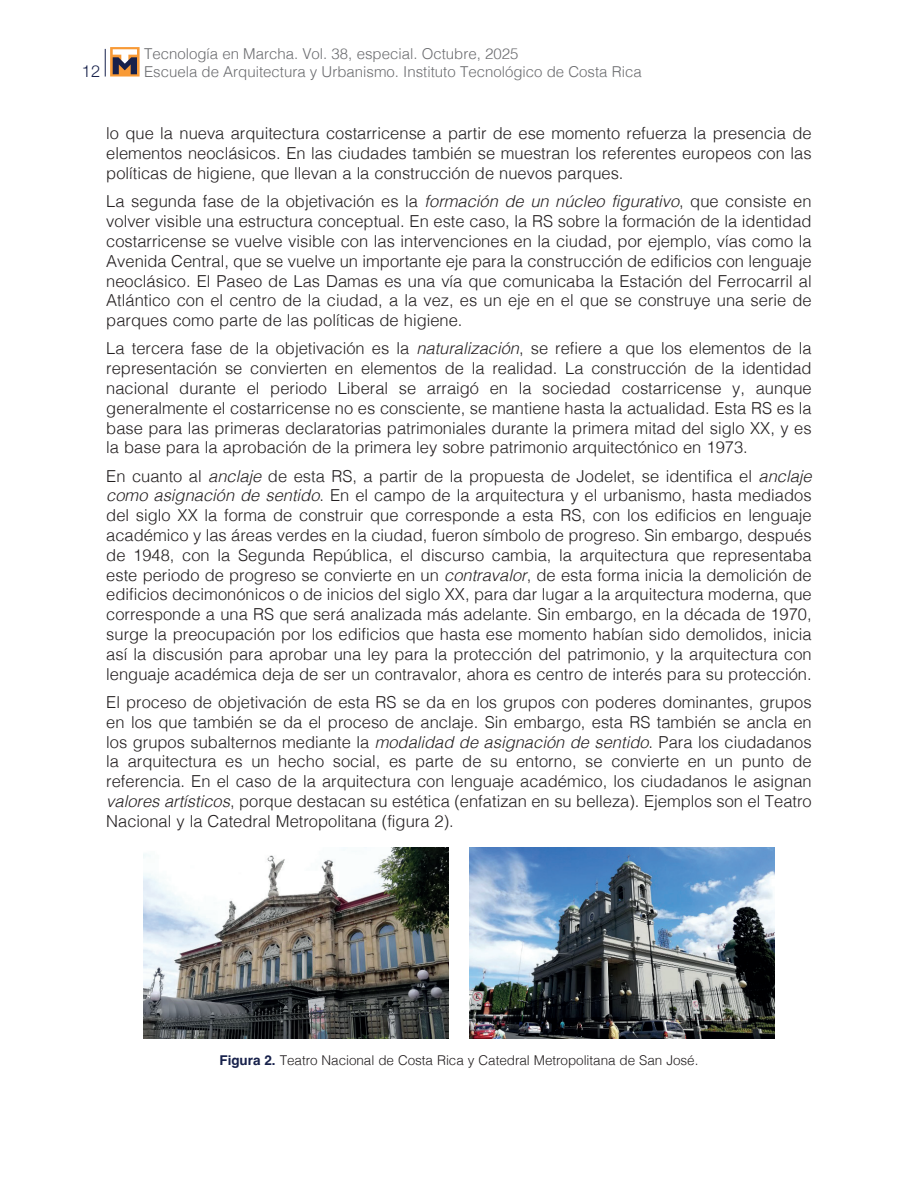
<style>
.page{position:relative;width:918px;height:1188px;background:#fff}
.page>*{position:absolute;margin:0;border:0;box-sizing:border-box;transform-origin:0 0}
.t1{font:300 16.5px/19.8px "Helvetica";color:#231f20;text-align:justify}
.t2{font:300 16.5px "Helvetica Neue";color:#17214b}
.t3{font:300 15px "Helvetica";color:#6c6d70}
.t4{font:300 13.5px "Helvetica";letter-spacing:-.005em;color:#231f20}
.s1{font-style:italic}
.s2{font-weight:700;color:#17214b}
</style>
<div class="page">
<svg style="left:105px;top:49px;width:1px;height:28px"></svg>
<svg style="left:110px;top:47px;width:30px;height:30px"></svg>
<svg style="left:113px;top:49px;width:24px;height:25px"></svg>
<img style="left:143px;top:847px;width:306px;height:191px">
<img style="left:469px;top:847px;width:306px;height:191px">
<p class="t3" style="left:144px;top:40px;width:376px">Tecnología en Marcha. Vol. 38, especial. Octubre, 2025</p>
<p class="t2" style="left:82px;top:57px;width:20px">12</p>
<p class="t3" style="left:144px;top:58px;width:499px">Escuela de Arquitectura y Urbanismo. Instituto Tecnológico de Costa Rica</p>
<p class="t1" style="left:106px;top:122px;width:707px">lo que la nueva arquitectura costarricense a partir de ese momento refuerza la presencia de elementos neoclásicos. En las ciudades también se muestran los referentes europeos con las políticas de higiene, que llevan a la construcción de nuevos parques.</p>
<p class="t1" style="left:106px;top:190px;width:707px">La segunda fase de la objetivación es la <span class="s1">formación de un núcleo figurativo</span>, que consiste en volver visible una estructura conceptual. En este caso, la RS sobre la formación de la identidad costarricense se vuelve visible con las intervenciones en la ciudad, por ejemplo, vías como la Avenida Central, que se vuelve un importante eje para la construcción de edificios con lenguaje neoclásico. El Paseo de Las Damas es una vía que comunicaba la Estación del Ferrocarril al Atlántico con el centro de la ciudad, a la vez, es un eje en el que se construye una serie de parques como parte de las políticas de higiene.</p>
<p class="t1" style="left:106px;top:337px;width:707px">La tercera fase de la objetivación es la <span class="s1">naturalización</span>, se refiere a que los elementos de la representación se convierten en elementos de la realidad. La construcción de la identidad nacional durante el periodo Liberal se arraigó en la sociedad costarricense y, aunque generalmente el costarricense no es consciente, se mantiene hasta la actualidad. Esta RS es la base para las primeras declaratorias patrimoniales durante la primera mitad del siglo XX, y es la base para la aprobación de la primera ley sobre patrimonio arquitectónico en 1973.</p>
<p class="t1" style="left:106px;top:465px;width:707px">En cuanto al <span class="s1">anclaje</span> de esta RS, a partir de la propuesta de Jodelet, se identifica el <span class="s1">anclaje como asignación de sentido</span>. En el campo de la arquitectura y el urbanismo, hasta mediados del siglo XX la forma de construir que corresponde a esta RS, con los edificios en lenguaje académico y las áreas verdes en la ciudad, fueron símbolo de progreso. Sin embargo, después de 1948, con la Segunda República, el discurso cambia, la arquitectura que representaba este periodo de progreso se convierte en un <span class="s1">contravalor</span>, de esta forma inicia la demolición de edificios decimonónicos o de inicios del siglo XX, para dar lugar a la arquitectura moderna, que corresponde a una RS que será analizada más adelante. Sin embargo, en la década de 1970, surge la preocupación por los edificios que hasta ese momento habían sido demolidos, inicia así la discusión para aprobar una ley para la protección del patrimonio, y la arquitectura con lenguaje académica deja de ser un contravalor, ahora es centro de interés para su protección.</p>
<p class="t1" style="left:106px;top:691px;width:707px">El proceso de objetivación de esta RS se da en los grupos con poderes dominantes, grupos en los que también se da el proceso de anclaje. Sin embargo, esta RS también se ancla en los grupos subalternos mediante la <span class="s1">modalidad de asignación de sentido</span>. Para los ciudadanos la arquitectura es un hecho social, es parte de su entorno, se convierte en un punto de referencia. En el caso de la arquitectura con lenguaje académico, los ciudadanos le asignan <span class="s1">valores artísticos</span>, porque destacan su estética (enfatizan en su belleza). Ejemplos son el Teatro Nacional y la Catedral Metropolitana (figura 2).</p>
<p class="t4" style="left:220px;top:1049px;width:480px"><span class="s2">Figura 2.</span> Teatro Nacional de Costa Rica y Catedral Metropolitana de San José.</p>
</div>
